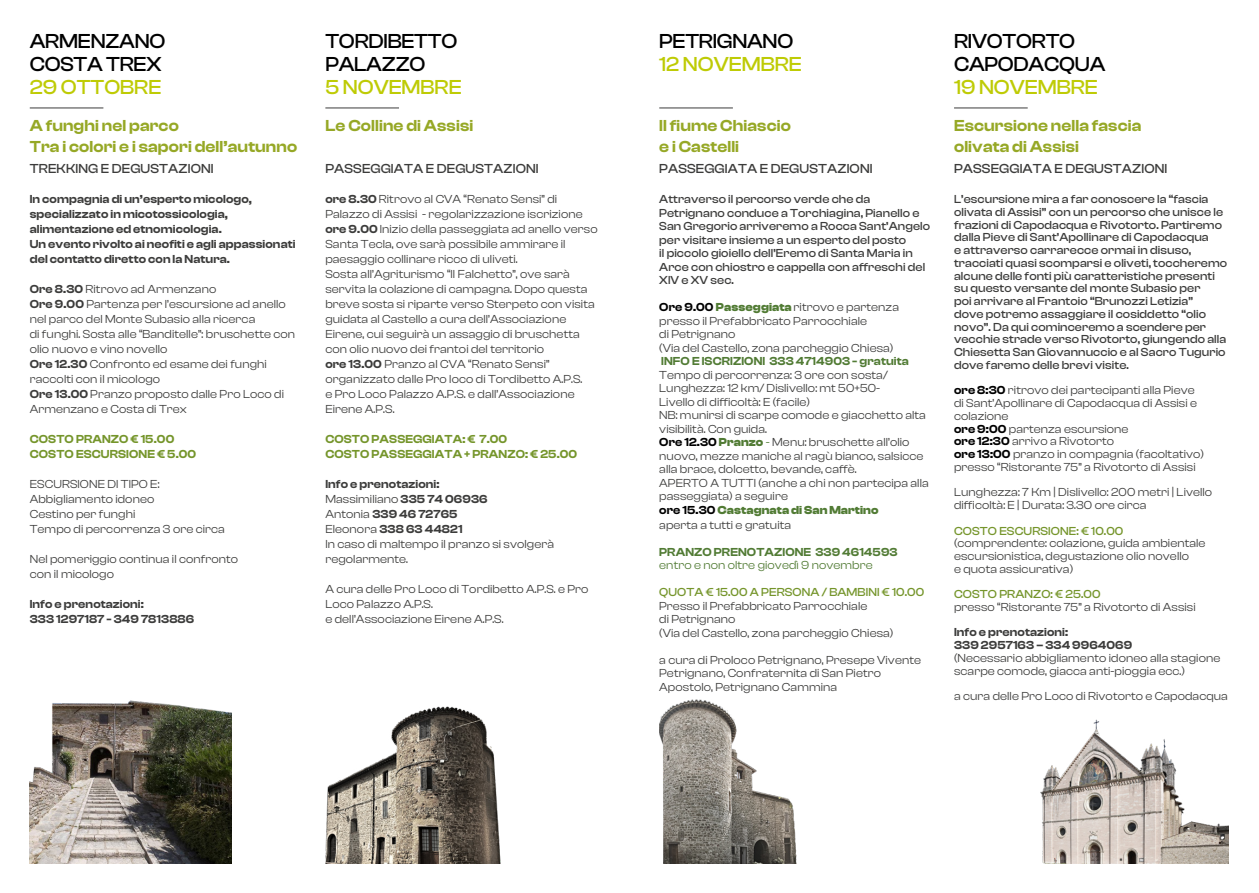
<style>
.page{position:relative;width:1259px;height:893px;background:#fff}
.page>*{position:absolute;margin:0;border:0;box-sizing:border-box;transform-origin:0 0}
.t1{font:500 21px/22.8px "Clash Display";letter-spacing:-.01em;color:#000}
.t2{font:500 21px "Clash Display";color:#becb05}
.t3{font:600 16.5px/21px "Clash Display";letter-spacing:.01em;color:#96a826}
.t4{font:500 13.5px "Clash Display";letter-spacing:.01em;color:#3c3c3b}
.t5{font:12px/15px "Clash Display";letter-spacing:.01em;color:#3c3c3b}
.t6{font:500 12px/12.8px "Clash Display";letter-spacing:.01em;color:#3c3c3b}
.t7{font:600 12px/15px "Clash Display";letter-spacing:.01em;color:#3c3c3b}
.t8{font:600 12px/15px "Clash Display";letter-spacing:.01em;color:#75952b}
.t9{font:500 12px "Clash Display";letter-spacing:.01em;color:#75952b}
.t10{font:600 12px "Clash Display";letter-spacing:.01em;color:#517b34}
.t11{font:12px "Clash Display";letter-spacing:.01em;color:#517b34}
.s1{font-weight:600}
.s2{font-weight:600;color:#000}
.s3{font-weight:700;color:#517b34}
.s4{color:#517b34}
</style>
<div class="page">
<img style="left:30px;top:700px;width:202px;height:163px">
<img style="left:659px;top:699px;width:138px;height:164px">
<img style="left:1040px;top:719px;width:188px;height:144px">
<img style="left:325px;top:706px;width:176px;height:157px">
<hr style="left:30px;top:108px;width:73px;height:1px;background:#3c3c3b">
<hr style="left:325px;top:108px;width:74px;height:1px;background:#3c3c3b">
<hr style="left:659px;top:108px;width:74px;height:1px;background:#3c3c3b">
<hr style="left:954px;top:108px;width:73px;height:1px;background:#3c3c3b">
<h1 class="t1" style="left:30px;top:30px;width:137px">ARMENZANO<br>COSTA TREX</h1>
<h1 class="t2" style="left:30px;top:75px;width:133px">29 OTTOBRE</h1>
<h2 class="t3" style="left:30px;top:115px;width:269px">A funghi nel parco<br>Tra i colori e i sapori dell’autunno</h2>
<p class="t4" style="left:30px;top:161px;width:185px">TREKKING E DEGUSTAZIONI</p>
<p class="t7" style="left:30px;top:192px;width:267px">In compagnia di un’esperto micologo, specializzato in micotossicologia, alimentazione ed etnomicologia.<br>Un evento rivolto ai neofiti e agli appassionati del contatto diretto con la Natura.</p>
<p class="t5" style="left:30px;top:281px;width:267px"><span class="s1">Ore 8.30</span> Ritrovo ad Armenzano<br><span class="s1">Ore 9.00</span> Partenza per l’escursione ad anello nel parco del Monte Subasio alla ricerca<br>di funghi. Sosta alle “Banditelle”: bruschette con olio nuovo e vino novello<br><span class="s1">Ore 12.30</span> Confronto ed esame dei funghi raccolti con il micologo<br><span class="s1">Ore 13.00</span> Pranzo proposto dalle Pro Loco di Armenzano e Costa di Trex</p>
<p class="t8" style="left:30px;top:432px;width:168px">COSTO PRANZO € 15.00<br>COSTO ESCURSIONE € 5.00</p>
<p class="t5" style="left:30px;top:476px;width:197px">ESCURSIONE DI TIPO E:<br>Abbigliamento idoneo<br>Cestino per funghi<br>Tempo di percorrenza 3 ore circa</p>
<p class="t5" style="left:30px;top:551px;width:210px">Nel pomeriggio continua il confronto con il micologo</p>
<p class="t7" style="left:30px;top:597px;width:166px">Info e prenotazioni:<br>333 1297187 - 349 7813886</p>
<h1 class="t1" style="left:325px;top:30px;width:133px">TORDIBETTO<br>PALAZZO</h1>
<h1 class="t2" style="left:325px;top:75px;width:138px">5 NOVEMBRE</h1>
<h2 class="t3" style="left:325px;top:115px;width:149px">Le Colline di Assisi</h2>
<p class="t4" style="left:325px;top:161px;width:215px">PASSEGGIATA E DEGUSTAZIONI</p>
<p class="t5" style="left:325px;top:191px;width:274px"><span class="s1">ore 8.30</span> Ritrovo al CVA “Renato Sensi” di Palazzo di Assisi - regolarizzazione iscrizione <span class="s1">ore 9.00</span> Inizio della passeggiata ad anello verso Santa Tecla, ove sarà possibile ammirare il paesaggio collinare ricco di uliveti.<br>Sosta all’Agriturismo “Il Falchetto”, ove sarà servita la colazione di campagna. Dopo questa breve sosta si riparte verso Sterpeto con visita guidata al Castello a cura dell’Associazione Eirene, cui seguirà un assaggio di bruschetta con olio nuovo dei frantoi del territorio<br><span class="s1">ore 13.00</span> Pranzo al CVA “Renato Sensi” organizzato dalle Pro loco di Tordibetto A.P.S.<br>e Pro Loco Palazzo A.P.S. e dall’Associazione Eirene A.P.S.</p>
<p class="t8" style="left:325px;top:432px;width:253px">COSTO PASSEGGIATA: € 7.00<br>COSTO PASSEGGIATA + PRANZO: € 25.00</p>
<p class="t5" style="left:325px;top:476px;width:230px"><span class="s1">Info e prenotazioni:<br></span>Massimiliano <span class="s1">335 74 06936<br></span>Antonia <span class="s1">339 46 72765<br></span>Eleonora <span class="s1">338 63 44821<br></span>In caso di maltempo il pranzo si svolgerà regolarmente.</p>
<p class="t5" style="left:325px;top:581px;width:265px">A cura delle Pro Loco di Tordibetto A.P.S. e Pro<br>Loco Palazzo A.P.S.<br>e dell’Associazione Eirene A.P.S.</p>
<h1 class="t1" style="left:659px;top:30px;width:135px">PETRIGNANO</h1>
<h1 class="t2" style="left:659px;top:52px;width:144px">12 NOVEMBRE</h1>
<h2 class="t3" style="left:659px;top:115px;width:133px">Il fiume Chiascio e i Castelli</h2>
<p class="t4" style="left:659px;top:161px;width:215px">PASSEGGIATA E DEGUSTAZIONI</p>
<p class="t6" style="left:659px;top:192px;width:272px;line-height:13.5px">Attraverso il percorso verde che da Petrignano conduce a Torchiagina, Pianello e San Gregorio arriveremo a Rocca Sant’Angelo per visitare insieme a un esperto del posto<br>il piccolo gioiello dell’Eremo di Santa Maria in Arce con chiostro e cappella con affreschi del XIV e XV sec.</p>
<p class="t5" style="left:659px;top:300px;width:241px;line-height:13.5px"><span class="s2">Ore 9.00</span> <span class="s3">Passeggiata</span> ritrovo e partenza presso il Prefabbricato Parrocchiale<br>di Petrignano<br>(Via del Castello, zona parcheggio Chiesa)</p>
<p class="t10" style="left:661px;top:354px;width:249px">INFO E ISCRIZIONI 333 4714903 - gratuita</p>
<p class="t5" style="left:659px;top:368px;width:271px;line-height:13.6px">Tempo di percorrenza: 3 ore con sosta/ Lunghezza: 12 km/ Dislivello: mt 50+50-<br>Livello di difficoltà: E (facile)<br>NB: munirsi di scarpe comode e giacchetto alta visibilità. Con guida.<br><span class="s2">Ore 12.30</span> <span class="s3">Pranzo</span> <span class="s4">-</span> Menu: bruschette all’olio nuovo, mezze maniche al ragù bianco, salsicce alla brace, dolcetto, bevande, caffè.<br>APERTO A TUTTI (anche a chi non partecipa alla passeggiata) a seguire<br><span class="s2">ore 15.30</span> <span class="s3">Castagnata di San Martino<br></span>aperta a tutti e gratuita</p>
<p class="t10" style="left:659px;top:545px;width:240px">PRANZO PRENOTAZIONE 339 4614593</p>
<p class="t11" style="left:659px;top:558px;width:215px">entro e non oltre giovedì 9 novembre</p>
<p class="t9" style="left:659px;top:585px;width:266px">QUOTA € 15.00 A PERSONA / BAMBINI € 10.00</p>
<p class="t5" style="left:659px;top:599px;width:236px;line-height:13.5px">Presso il Prefabbricato Parrocchiale<br>di Petrignano<br>(Via del Castello, zona parcheggio Chiesa)</p>
<p class="t5" style="left:659px;top:653px;width:263px;line-height:13.5px">a cura di Proloco Petrignano, Presepe Vivente<br>Petrignano, Confraternita di San Pietro<br>Apostolo, Petrignano Cammina</p>
<h1 class="t1" style="left:954px;top:30px;width:153px">RIVOTORTO<br>CAPODACQUA</h1>
<h1 class="t2" style="left:954px;top:75px;width:145px">19 NOVEMBRE</h1>
<h2 class="t3" style="left:954px;top:115px;width:189px">Escursione nella fascia olivata di Assisi</h2>
<p class="t4" style="left:954px;top:161px;width:215px">PASSEGGIATA E DEGUSTAZIONI</p>
<p class="t6" style="left:954px;top:193px;width:275px">L’escursione mira a far conoscere la “fascia olivata di Assisi” con un percorso che unisce le frazioni di Capodacqua e Rivotorto. Partiremo dalla Pieve di Sant’Apollinare di Capodacqua<br>e attraverso carrarecce ormai in disuso, tracciati quasi scomparsi e oliveti, toccheremo alcune delle fonti più caratteristiche presenti su questo versante del monte Subasio per<br>poi arrivare al Frantoio “Brunozzi Letizia”<br>dove potremo assaggiare il cosiddetto “olio novo”. Da qui cominceremo a scendere per vecchie strade verso Rivotorto, giungendo alla Chiesetta San Giovannuccio e al Sacro Tugurio dove faremo delle brevi visite.</p>
<p class="t5" style="left:954px;top:384px;width:251px;line-height:12.8px"><span class="s2">ore 8:30</span> ritrovo dei partecipanti alla Pieve di Sant’Apollinare di Capodacqua di Assisi e colazione<br><span class="s2">ore 9:00</span> partenza escursione<br><span class="s2">ore 12:30</span> arrivo a Rivotorto<br><span class="s2">ore 13:00</span> pranzo in compagnia (facoltativo) presso “Ristorante 75” a Rivotorto di Assisi</p>
<p class="t5" style="left:954px;top:486px;width:260px;line-height:12.8px">Lunghezza: 7 Km | Dislivello: 200 metri | Livello difficoltà: E | Durata: 3.30 ore circa</p>
<p class="t9" style="left:954px;top:524px;width:171px">COSTO ESCURSIONE: € 10.00</p>
<p class="t5" style="left:954px;top:537px;width:253px;line-height:12.8px">(comprendente: colazione, guida ambientale escursionistica, degustazione olio novello<br>e quota assicurativa)</p>
<p class="t9" style="left:954px;top:588px;width:148px">COSTO PRANZO: € 25.00</p>
<p class="t5" style="left:954px;top:599px;width:243px">presso “Ristorante 75” a Rivotorto di Assisi</p>
<p class="t7" style="left:954px;top:626px;width:180px;line-height:12.8px">Info e prenotazioni:<br>339 2957163 – 334 9964069</p>
<p class="t5" style="left:954px;top:651px;width:268px;line-height:12.8px">(Necessario abbigliamento idoneo alla stagione scarpe comode, giacca anti-pioggia ecc.)</p>
<p class="t5" style="left:954px;top:689px;width:275px">a cura delle Pro Loco di Rivotorto e Capodacqua</p>
</div>
